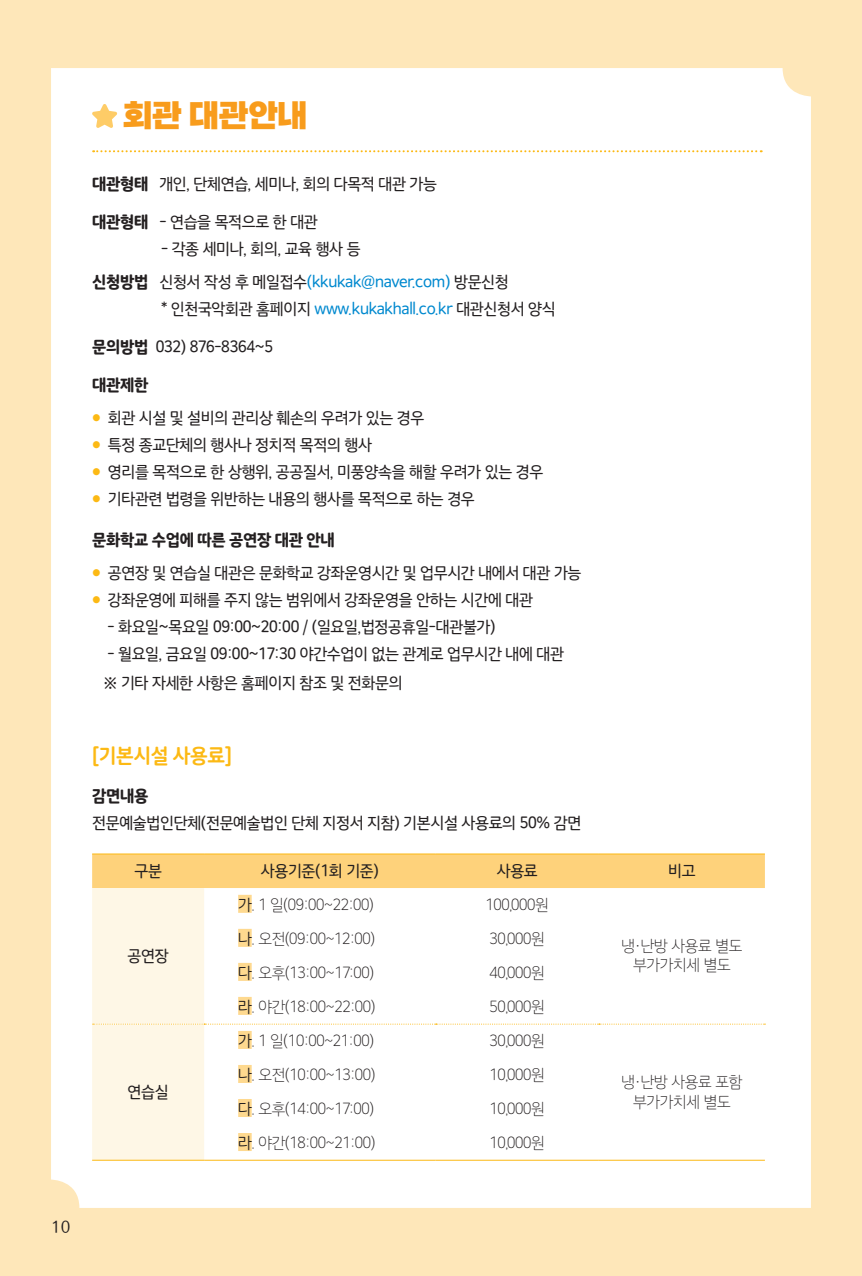
<style>
.page{position:relative;width:862px;height:1276px;background:#fee7b9}
.page>*{position:absolute;margin:0;border:0;box-sizing:border-box;transform-origin:0 0}
.t1{font:32px "Rix Dongnim Dotum R";color:#f89c1c}
.t2{font:20px "SD Gothic Neo Round g Bd";letter-spacing:-.02em;color:#fcb914;scale:.96 1}
.t3{font:16px/32.6px "SD Gothic Neo Round e Md";letter-spacing:-.02em;color:#231f20;scale:.96 1}
.t4{font:16px/19.2px "SD Gothic Neo Round b Ul";letter-spacing:-.02em;color:#231f20;text-align:center;scale:.96 1}
.t5{font:16px "SD Gothic Neo Round e Md";letter-spacing:-.02em;color:#0089cf;scale:.96 1}
.t6{font:16px "SD Gothic Neo Round h Eb";letter-spacing:-.02em;color:#231f20;scale:.96 1}
.t7{font:16px "Rix M Go M";color:#231f20}
.s1{font-family:"SD Gothic Neo Round h Eb"}
.s2{color:#0089cf}
.s3{color:#231f20}
.s4{font-size:10px;color:#fcb914}
.s5{font-family:"SD Gothic Neo Round d Rg"}
</style>
<div class="page">
<div style="left:51px;top:68px;width:760px;height:1140px;background:#fff"></div>
<svg style="left:92px;top:104px;width:25px;height:24px"></svg>
<svg style="left:93px;top:150px;width:668px;height:2px"></svg>
<hr style="left:92px;top:853px;width:112px;height:1px;background:#fcb914">
<hr style="left:204px;top:853px;width:232px;height:1px;background:#fcb914">
<hr style="left:436px;top:853px;width:163px;height:1px;background:#fcb914">
<hr style="left:599px;top:853px;width:166px;height:1px;background:#fcb914">
<svg style="left:92px;top:854px;width:673px;height:305px;background:#fef8eb"></svg>
<hr style="left:92px;top:1159px;width:112px;height:1px;background:#fcb914">
<hr style="left:599px;top:1159px;width:166px;height:1px;background:#fcb914">
<hr style="left:204px;top:1159px;width:232px;height:1px;background:#fcb914">
<hr style="left:436px;top:1159px;width:163px;height:1px;background:#fcb914">
<div style="left:238px;top:895px;width:14px;height:18px;background:#fed98f"></div>
<div style="left:238px;top:929px;width:14px;height:18px;background:#fed98f"></div>
<div style="left:238px;top:963px;width:14px;height:18px;background:#fed98f"></div>
<div style="left:238px;top:997px;width:14px;height:18px;background:#fed98f"></div>
<div style="left:238px;top:1031px;width:14px;height:18px;background:#fed98f"></div>
<div style="left:238px;top:1065px;width:14px;height:18px;background:#fed98f"></div>
<div style="left:238px;top:1099px;width:14px;height:18px;background:#fed98f"></div>
<div style="left:238px;top:1133px;width:14px;height:18px;background:#fed98f"></div>
<h1 class="t1" style="left:122px;top:98px;width:186px">회관 대관안내</h1>
<p class="t3" style="left:92px;top:167px;width:361px"><span class="s1">대관형태</span> 개인, 단체연습, 세미나, 회의 다목적 대관 가능</p>
<p class="t3" style="left:92px;top:206px;width:237px"><span class="s1">대관형태</span> - 연습을 목적으로 한 대관</p>
<p class="t3" style="left:92px;top:233px;width:435px;text-indent:69px">- 각종 세미나, 회의, 교육 행사 등<br><span class="s1">신청방법</span> 신청서 작성 후 메일접수<span class="s2">(kkukak@naver.com)</span> 방문신청</p>
<p class="t5" style="left:161px;top:301px;width:412px"><span class="s3">* 인천국악회관 홈페이지</span> www.kukakhall.co.kr <span class="s3">대관신청서 양식</span></p>
<p class="t3" style="left:92px;top:331px;width:190px"><span class="s1">문의방법</span> 032) 876-8364~5</p>
<p class="t6" style="left:92px;top:377px;width:60px">대관제한</p>
<p class="t3" style="left:92px;top:402px;width:347px"><span class="s4">●</span> 회관 시설 및 설비의 관리상 훼손의 우려가 있는 경우</p>
<p class="t3" style="left:92px;top:429px;width:293px"><span class="s4">●</span> 특정 종교단체의 행사나 정치적 목적의 행사</p>
<p class="t3" style="left:92px;top:456px;width:471px"><span class="s4">●</span> 영리를 목적으로 한 상행위, 공공질서, 미풍양속을 해할 우려가 있는 경우</p>
<p class="t3" style="left:92px;top:483px;width:400px"><span class="s4">●</span> 기타관련 법령을 위반하는 내용의 행사를 목적으로 하는 경우</p>
<p class="t6" style="left:92px;top:532px;width:254px">문화학교 수업에 따른 공연장 대관 안내</p>
<p class="t3" style="left:92px;top:556px;width:511px"><span class="s4">●</span> 공연장 및 연습실 대관은 문화학교 강좌운영시간 및 업무시간 내에서 대관 가능</p>
<p class="t3" style="left:92px;top:583px;width:461px"><span class="s4">●</span> 강좌운영에 피해를 주지 않는 범위에서 강좌운영을 안하는 시간에 대관</p>
<p class="t3" style="left:107px;top:610px;width:406px">- 화요일~목요일 09:00~20:00 / (일요일,법정공휴일-대관불가)</p>
<p class="t3" style="left:104px;top:639px;width:481px;line-height:29px">- 월요일, 금요일 09:00~17:30 야간수업이 없는 관계로 업무시간 내에 대관 ※ 기타 자세한 사항은 홈페이지 참조 및 전화문의</p>
<p class="t2" style="left:92px;top:745px;width:147px">[기본시설 사용료]</p>
<p class="t6" style="left:92px;top:788px;width:60px">감면내용</p>
<p class="t3" style="left:92px;top:806px;width:511px">전문예술법인단체(전문예술법인 단체 지정서 지참) 기본시설 사용료의 50% 감면</p>
<p class="t3" style="left:134px;top:854px;width:30px">구분</p>
<p class="t3" style="left:261px;top:854px;width:125px">사용기준(1회 기준)</p>
<p class="t3" style="left:497px;top:854px;width:44px">사용료</p>
<p class="t3" style="left:668px;top:854px;width:30px">비고</p>
<p class="t3" style="left:128px;top:939px;width:44px">공연장</p>
<p class="t3" style="left:128px;top:1076px;width:44px">연습실</p>
<p class="t4" style="left:238px;top:895px;width:143px"><span class="s5">가</span>. 1 일(09:00~22:00)</p>
<p class="t4" style="left:485px;top:895px;width:67px">100,000원</p>
<p class="t4" style="left:238px;top:929px;width:144px"><span class="s5">나</span>. 오전(09:00~12:00)</p>
<p class="t4" style="left:489px;top:929px;width:59px">30,000원</p>
<p class="t4" style="left:238px;top:963px;width:143px"><span class="s5">다</span>. 오후(13:00~17:00)</p>
<p class="t4" style="left:489px;top:963px;width:59px">40,000원</p>
<p class="t4" style="left:238px;top:997px;width:144px"><span class="s5">라</span>. 야간(18:00~22:00)</p>
<p class="t4" style="left:489px;top:997px;width:59px">50,000원</p>
<p class="t4" style="left:238px;top:1031px;width:143px"><span class="s5">가</span>. 1 일(10:00~21:00)</p>
<p class="t4" style="left:489px;top:1031px;width:59px">30,000원</p>
<p class="t4" style="left:238px;top:1065px;width:144px"><span class="s5">나</span>. 오전(10:00~13:00)</p>
<p class="t4" style="left:489px;top:1065px;width:59px">10,000원</p>
<p class="t4" style="left:238px;top:1099px;width:143px"><span class="s5">다</span>. 오후(14:00~17:00)</p>
<p class="t4" style="left:489px;top:1099px;width:59px">10,000원</p>
<p class="t4" style="left:238px;top:1133px;width:144px"><span class="s5">라</span>. 야간(18:00~21:00)</p>
<p class="t4" style="left:489px;top:1133px;width:59px">10,000원</p>
<p class="t4" style="left:621px;top:936px;width:128px">냉·난방 사용료 별도 부가가치세 별도</p>
<p class="t4" style="left:621px;top:1072px;width:128px">냉·난방 사용료 포함 부가가치세 별도</p>
<p class="t7" style="left:51px;top:1217px;width:21px">10</p>
</div>
